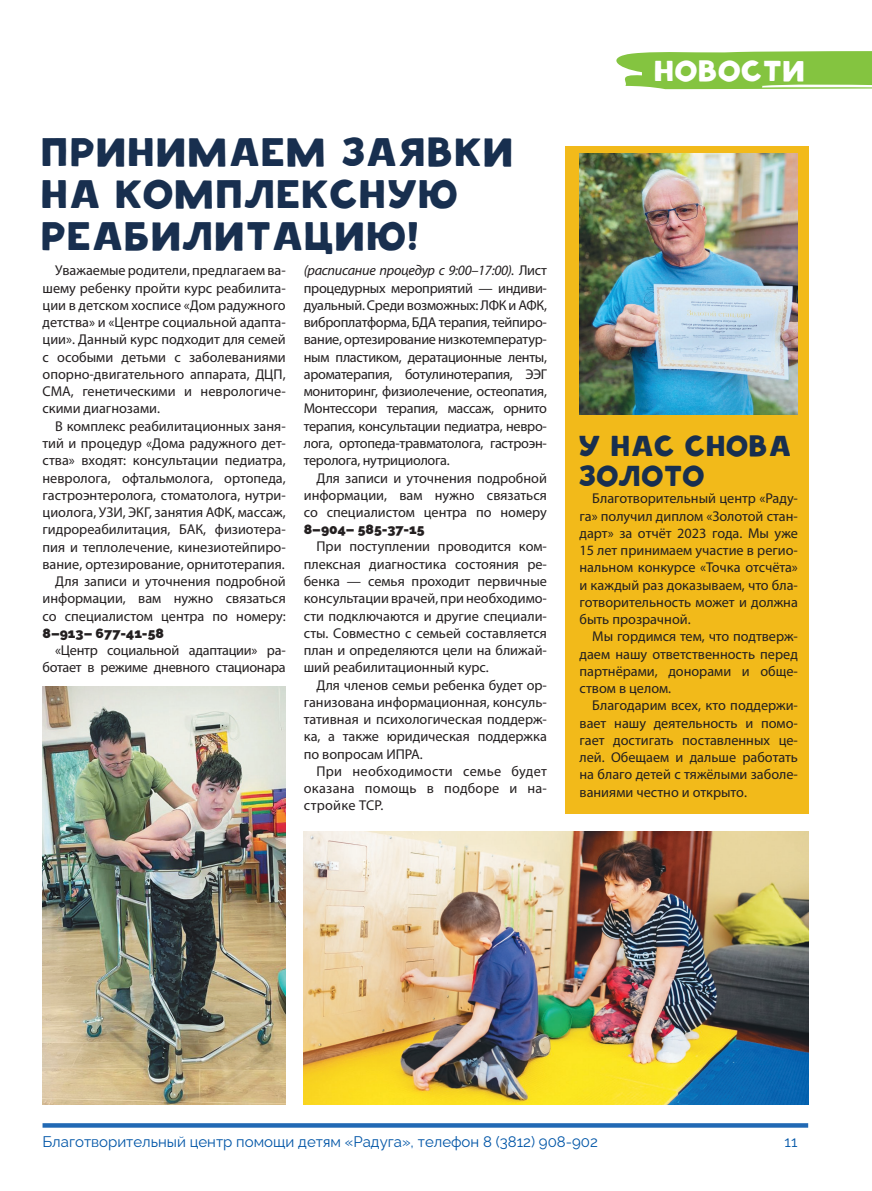
<style>
.page{position:relative;width:872px;height:1191px;background:#fff}
.page>*{position:absolute;margin:0;border:0;box-sizing:border-box;transform-origin:0 0}
.t1{font:43.5px/42px "Shadow";color:#182f4f}
.t2{font:31.5px/30px "Shadow";color:#182f4f}
.t3{font:31.5px "Shadow";color:#fff}
.t4{font:15px "Raleway v 4020 Regular";color:#0155a7}
.t5{font:14.25px/17.2px "Myriad Pro";color:#231f20;text-align:justify}
.t6{font:14.25px/17.2px "Myriad Pro";letter-spacing:-.02em;color:#231f20;text-align:right}
.t7{font:13.5px "Raleway v 4020 Black";color:#231f20}
.s1{font-style:italic}
</style>
<div class="page">
<svg style="left:43px;top:1123px;width:765px;height:4px;background:#2b70b7"></svg>
<svg style="left:616px;top:51px;width:256px;height:39px;background:#93cb57"></svg>
<div style="left:565px;top:146px;width:243px;height:667px;background:#f2ba1a"></div>
<img style="left:579px;top:154px;width:219px;height:260px">
<img style="left:43px;top:686px;width:243px;height:418px">
<img style="left:304px;top:831px;width:504px;height:273px">
<h1 class="t1" style="left:43px;top:132px;width:475px">Принимаем заявки на комплексную реабилитацию!</h1>
<p class="t5" style="left:43px;top:262px;width:245px;text-indent:13px">Уважаемые родители, предлагаем ва‑ шему ребенку пройти курс реабилита‑ ции в детском хосписе «Дом радужного детства» и «Центре социальной адапта‑ ции». Данный курс подходит для семей с особыми детьми с заболеваниями опорно-двигательного аппарата, ДЦП, СМА, генетическими и неврологиче‑ скими диагнозами.</p>
<p class="t5" style="left:43px;top:417px;width:245px;text-align:right">В комплекс реабилитационных заня‑ тий и процедур «Дома радужного дет‑ ства» входят: консультации педиатра, невролога, офтальмолога, ортопеда, гастроэнтеролога, стоматолога, нутри‑ циолога, УЗИ, ЭКГ, занятия АФК, массаж, гидрореабилитация, БАК, физиотера‑ пия и теплолечение, кинезиотейпиро‑ вание, ортезирование, орнитотерапия.<br>Для записи и уточнения подробной информации, вам нужно связаться со специалистом центра по номеру:</p>
<p class="t7" style="left:43px;top:622px;width:123px">8–913– 677‑41‑58</p>
<p class="t6" style="left:43px;top:641px;width:245px">«Центр социальной адаптации» ра‑ ботает в режиме дневного стационара</p>
<p class="t5" style="left:304px;top:262px;width:245px"><span class="s1">(расписание процедур с 9:00–17:00).</span> Лист процедурных мероприятий — индиви‑ дуальный. Среди возможных: ЛФК и АФК, виброплатформа, БДА терапия, тейпиро‑ вание, ортезирование низкотемператур‑ ным пластиком, дератационные ленты, ароматерапия, ботулинотерапия, ЭЭГ мониторинг, физиолечение, остеопатия, Монтессори терапия, массаж, орнито терапия, консультации педиатра, невро‑ лога, ортопеда-травматолога, гастроэн‑ теролога, нутрициолога.</p>
<p class="t5" style="left:304px;top:469px;width:245px;text-indent:13px">Для записи и уточнения подробной информации, вам нужно связаться со специалистом центра по номеру</p>
<p class="t7" style="left:304px;top:519px;width:122px">8–904– 585‑37‑15</p>
<p class="t5" style="left:304px;top:538px;width:245px;text-indent:13px">При поступлении проводится ком‑ плексная диагностика состояния ре‑ бенка — семья проходит первичные консультации врачей, при необходимо‑ сти подключаются и другие специали‑ сты. Совместно с семьей составляется план и определяются цели на ближай‑ ший реабилитационный курс.</p>
<p class="t5" style="left:304px;top:676px;width:245px;text-indent:13px">Для членов семьи ребенка будет ор‑ ганизована информационная, консуль‑ тативная и психологическая поддерж‑ ка, а также юридическая поддержка по вопросам ИПРА.</p>
<p class="t5" style="left:304px;top:762px;width:245px;text-indent:13px">При необходимости семье будет оказана помощь в подборе и на‑ стройке ТСР.</p>
<h2 class="t3" style="left:655px;top:54px;width:23px">НОВОСТИ</h2>
<h2 class="t2" style="left:579px;top:431px;width:215px">У нас снова<br>ЗОЛОТО</h2>
<p class="t5" style="left:579px;top:489px;width:220px;text-indent:13px">Благотворительный центр «Раду‑ га» получил диплом «Золотой стан‑ дарт» за отчёт 2023 года. Мы уже 15 лет принимаем участие в регио‑ нальном конкурсе «Точка отсчёта» и каждый раз доказываем, что бла‑ готворительность может и должна быть прозрачной.</p>
<p class="t5" style="left:579px;top:627px;width:220px;text-indent:13px">Мы гордимся тем, что подтверж‑ даем нашу ответственность перед партнёрами, донорами и обще‑ ством в целом.</p>
<p class="t5" style="left:579px;top:697px;width:220px;text-indent:13px">Благодарим всех, кто поддержи‑ вает нашу деятельность и помо‑ гает достигать поставленных це‑ лей. Обещаем и дальше работать на благо детей с тяжёлыми заболе‑ ваниями честно и открыто.</p>
<p class="t4" style="left:43px;top:1129px;width:557px">Благотворительный центр помощи детям «Радуга», телефон 8 (3812) 908-902</p>
<p class="t4" style="left:784px;top:1130px;width:14px">11</p>
</div>
